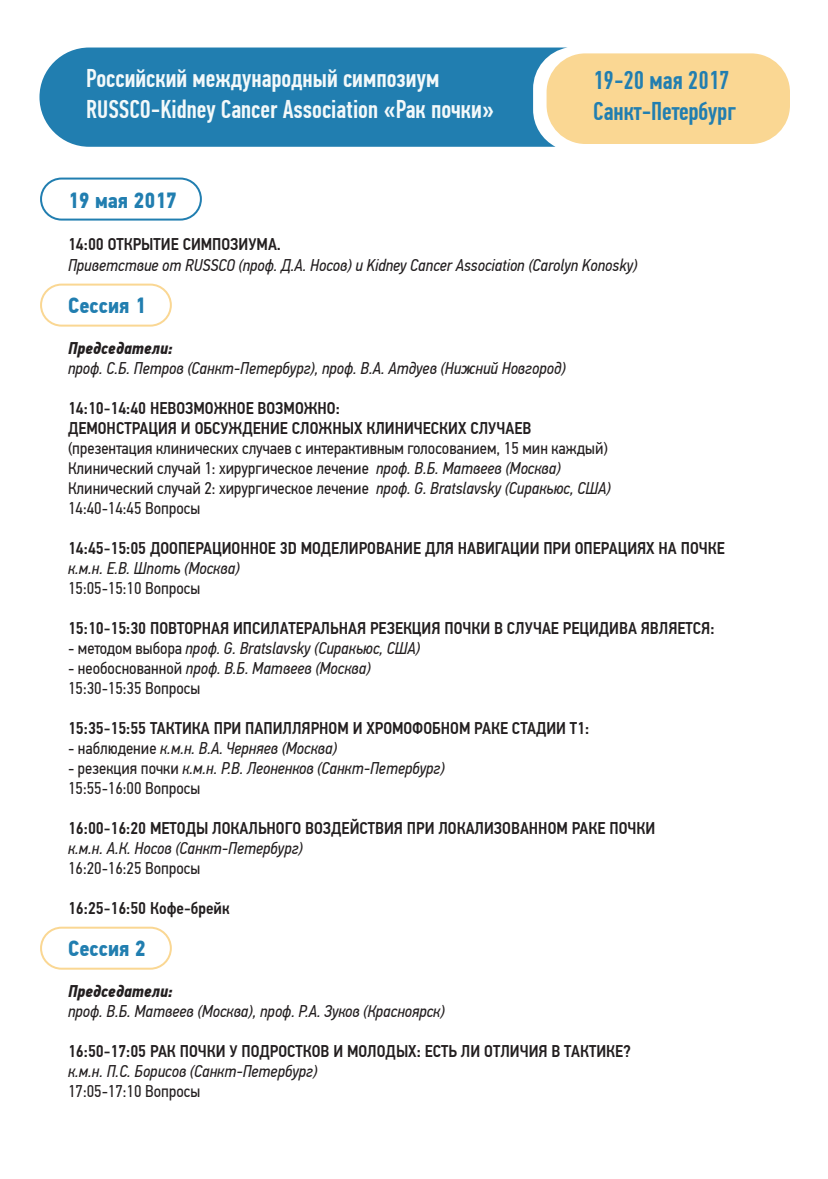
<style>
.page{position:relative;width:828px;height:1179px;background:#fff}
.page>*{position:absolute;margin:0;border:0;box-sizing:border-box;transform-origin:0 0}
.t1{font:500 25.6px/30.8px "PF Din Text Comp Pro";color:#f3f9fa}
.t2{font:500 25.6px/30.8px "PF Din Text Comp Pro";color:#217eb0}
.t3{font:700 22px "PF Din Text Cond Pro";color:#217eb0}
.t4{font:500 17px/20px "PF Din Text Cond Pro";color:#231f20}
.t5{font:italic 17px/20px "PF Din Text Cond Pro";color:#231f20}
.t6{font:17px/20px "PF Din Text Cond Pro";color:#231f20}
.t7{font:italic 700 17px "PF Din Text Cond Pro";color:#231f20}
.s1{font-style:italic}
.s2{font-style:normal}
</style>
<div class="page">
<div style="left:546px;top:53px;width:243px;height:91px;background:#fad793;border-radius:39px"></div>
<svg style="left:39px;top:48px;width:528px;height:99px;background:#3186b3"></svg>
<div style="left:40px;top:177px;width:162px;height:43px;border:2px solid #217eb0;border-radius:20px"></div>
<div style="left:40px;top:283px;width:132px;height:43px;border:2px solid #fad793;border-radius:20px"></div>
<div style="left:40px;top:926px;width:132px;height:43px;border:2px solid #fad793;border-radius:20px"></div>
<h1 class="t1" style="left:86px;top:63px;width:409px">Российский международный симпозиум<br>RUSSCO-Kidney Cancer Association «Рак почки»</h1>
<h1 class="t2" style="left:593px;top:65px;width:144px">19-20 мая 2017<br>Санкт-Петербург</h1>
<p class="t3" style="left:68px;top:187px;width:110px">19 мая 2017</p>
<p class="t4" style="left:68px;top:234px;width:214px">14:00 ОТКРЫТИЕ СИМПОЗИУМА.</p>
<p class="t5" style="left:68px;top:255px;width:570px">Приветствие от RUSSCO (проф. Д.А. Носов) и Kidney Cancer Association (Carolyn Konosky)</p>
<p class="t3" style="left:68px;top:292px;width:79px">Сессия 1</p>
<p class="t7" style="left:68px;top:338px;width:106px">Председатели:</p>
<p class="t5" style="left:68px;top:358px;width:499px">проф. С.Б. Петров (Санкт-Петербург), проф. В.А. Атдуев (Нижний Новгород)</p>
<p class="t4" style="left:68px;top:398px;width:464px">14:10-14:40 НЕВОЗМОЖНОЕ ВОЗМОЖНО:<br>ДЕМОНСТРАЦИЯ И ОБСУЖДЕНИЕ СЛОЖНЫХ КЛИНИЧЕСКИХ СЛУЧАЕВ</p>
<p class="t6" style="left:68px;top:438px;width:543px">(презентация клинических случаев с интерактивным голосованием, 15 мин каждый)<br>Клинический случай 1: хирургическое лечение <span class="s1">проф. В.Б. Матвеев (Москва)<br></span>Клинический случай 2: хирургическое лечение <span class="s1">проф. G. Bratslavsky (Сиракьюс, США)<br></span>14:40-14:45 Вопросы</p>
<p class="t4" style="left:68px;top:538px;width:658px">14:45-15:05 ДООПЕРАЦИОННОЕ 3D МОДЕЛИРОВАНИЕ ДЛЯ НАВИГАЦИИ ПРИ ОПЕРАЦИЯХ НА ПОЧКЕ</p>
<p class="t5" style="left:68px;top:558px;width:173px">к.м.н. Е.В. Шпоть (Москва)</p>
<p class="t6" style="left:68px;top:578px;width:134px">15:05-15:10 Вопросы</p>
<p class="t4" style="left:68px;top:618px;width:647px">15:10-15:30 ПОВТОРНАЯ ИПСИЛАТЕРАЛЬНАЯ РЕЗЕКЦИЯ ПОЧКИ В СЛУЧАЕ РЕЦИДИВА ЯВЛЯЕТСЯ:</p>
<p class="t5" style="left:68px;top:638px;width:353px"><span class="s2">- методом выбора</span> проф. G. Bratslavsky (Сиракьюс, США)</p>
<p class="t6" style="left:68px;top:658px;width:304px">- необоснованной <span class="s1">проф. В.Б. Матвеев (Москва)<br></span>15:30-15:35 Вопросы</p>
<p class="t4" style="left:68px;top:718px;width:522px">15:35-15:55 ТАКТИКА ПРИ ПАПИЛЛЯРНОМ И ХРОМОФОБНОМ РАКЕ СТАДИИ T1:</p>
<p class="t5" style="left:68px;top:738px;width:270px"><span class="s2">- наблюдение</span> к.м.н. В.А. Черняев (Москва)</p>
<p class="t5" style="left:68px;top:758px;width:378px"><span class="s2">- резекция почки</span> к.м.н. Р.В. Леоненков (Санкт-Петербург)<br><span class="s2">15:55-16:00 Вопросы</span></p>
<p class="t4" style="left:68px;top:818px;width:588px">16:00-16:20 МЕТОДЫ ЛОКАЛЬНОГО ВОЗДЕЙСТВИЯ ПРИ ЛОКАЛИЗОВАННОМ РАКЕ ПОЧКИ</p>
<p class="t5" style="left:68px;top:838px;width:236px">к.м.н. А.К. Носов (Санкт-Петербург)</p>
<p class="t6" style="left:68px;top:858px;width:134px">16:20-16:25 Вопросы</p>
<p class="t4" style="left:68px;top:898px;width:163px">16:25-16:50 Кофе-брейк</p>
<p class="t3" style="left:68px;top:935px;width:79px">Сессия 2</p>
<p class="t7" style="left:68px;top:981px;width:106px">Председатели:</p>
<p class="t5" style="left:68px;top:1001px;width:378px">проф. В.Б. Матвеев (Москва), проф. Р.А. Зуков (Красноярск)</p>
<p class="t4" style="left:68px;top:1041px;width:564px">16:50-17:05 РАК ПОЧКИ У ПОДРОСТКОВ И МОЛОДЫХ: ЕСТЬ ЛИ ОТЛИЧИЯ В ТАКТИКЕ?</p>
<p class="t5" style="left:68px;top:1061px;width:250px">к.м.н. П.С. Борисов (Санкт-Петербург)</p>
<p class="t6" style="left:68px;top:1081px;width:134px">17:05-17:10 Вопросы</p>
</div>
